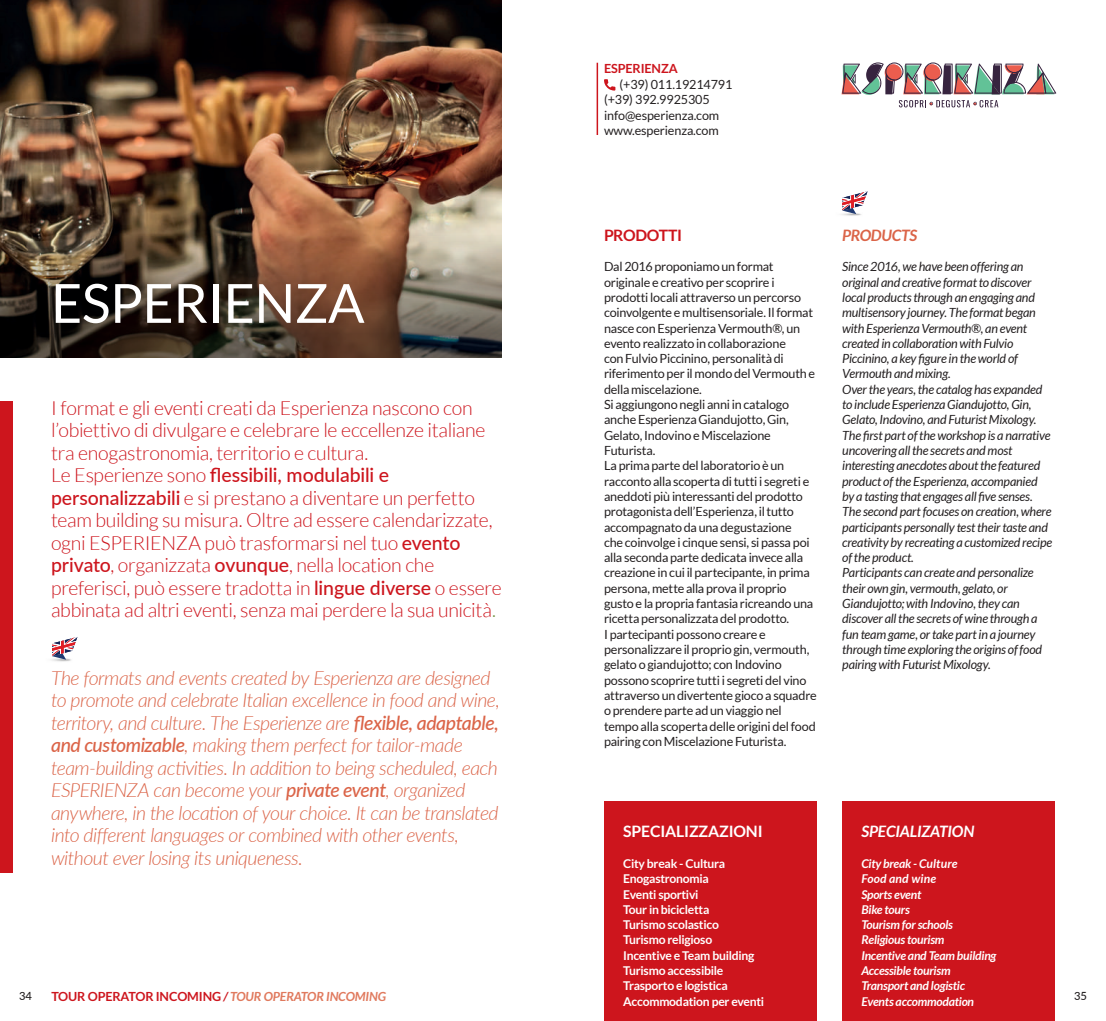
<style>
.page{position:relative;width:1106px;height:1021px;background:#fff}
.page>*{position:absolute;margin:0;border:0;box-sizing:border-box;transform-origin:0 0}
.t1{font:54px "Lato";letter-spacing:-.01em;color:#fff}
.t2{font:300 19.5px/22.5px "Lato";letter-spacing:-.015em;color:#cd151d}
.t3{font:italic 300 19.5px/22.5px "Lato";letter-spacing:-.025em;color:#db6448}
.t4{font:700 15.75px "Lato";letter-spacing:-.01em;color:#fff}
.t5{font:italic 700 15.75px "Lato";letter-spacing:-.01em;color:#fff}
.t6{font:700 15.75px "Lato";letter-spacing:-.035em;color:#cd151d}
.t7{font:italic 700 15.75px "Lato";letter-spacing:-.02em;color:#db6448}
.t8{font:12.6px/15.3px "Lato";letter-spacing:-.02em;color:#231f20}
.t9{font:italic 12.6px/15.3px "Lato";letter-spacing:-.015em;color:#231f20}
.t10{font:700 12.6px "Lato";letter-spacing:-.01em;color:#cd151d}
.t11{font:700 12.15px/15.3px "Lato";letter-spacing:-.02em;color:#fff}
.t12{font:italic 700 12.15px/15.3px "Lato";letter-spacing:-.02em;color:#fff}
.t13{font:500 11.25px "Lato";color:#231f20}
.s1{font-weight:500}
.s2{color:#6b8d38}
.s3{font-style:italic}
.s4{font-style:italic;color:#e0795d}
</style>
<div class="page">
<div style="left:0;top:401px;width:13px;height:471px;background:#cd151d"></div>
<img style="left:0;top:0;width:502px;height:131px">
<img style="left:0;top:131px;width:502px;height:227px">
<svg style="left:841px;top:62px;width:215px;height:45px"></svg>
<svg style="left:604px;top:79px;width:11px;height:12px"></svg>
<hr style="left:596px;top:63px;width:2px;height:72px;background:#cd151d">
<div style="left:604px;top:801px;width:212px;height:219px;background:#cd151d"></div>
<div style="left:842px;top:801px;width:212px;height:219px;background:#cd151d"></div>
<img style="left:52px;top:659px;width:19px;height:3px">
<svg style="left:52px;top:637px;width:25px;height:22px"></svg>
<img style="left:841px;top:214px;width:20px;height:2px">
<svg style="left:842px;top:191px;width:25px;height:23px"></svg>
<p class="t10" style="left:604px;top:61px;width:75px">ESPERIENZA</p>
<p class="t8" style="left:604px;top:77px;width:130px;text-indent:16px">(+39) 011.19214791 (+39) 392.9925305 info@esperienza.com www.esperienza.com</p>
<p class="t6" style="left:604px;top:226px;width:79px">PRODOTTI</p>
<p class="t8" style="left:604px;top:259px;width:214px">Dal 2016 proponiamo un format originale e creativo per scoprire i prodotti locali attraverso un percorso coinvolgente e multisensoriale. Il format nasce con Esperienza Vermouth®, un evento realizzato in collaborazione<br>con Fulvio Piccinino, personalità di riferimento per il mondo del Vermouth e della miscelazione.<br>Si aggiungono negli anni in catalogo anche Esperienza Giandujotto, Gin, Gelato, Indovino e Miscelazione Futurista.<br>La prima parte del laboratorio è un racconto alla scoperta di tutti i segreti e aneddoti più interessanti del prodotto protagonista dell’Esperienza, il tutto accompagnato da una degustazione<br>che coinvolge i cinque sensi, si passa poi alla seconda parte dedicata invece alla creazione in cui il partecipante, in prima persona, mette alla prova il proprio gusto e la propria fantasia ricreando una ricetta personalizzata del prodotto.<br>I partecipanti possono creare e personalizzare il proprio gin, vermouth, gelato o giandujotto; con Indovino possono scoprire tutti i segreti del vino attraverso un divertente gioco a squadre o prendere parte ad un viaggio nel tempo alla scoperta delle origini del food pairing con Miscelazione Futurista.</p>
<p class="t7" style="left:842px;top:226px;width:76px">PRODUCTS</p>
<p class="t9" style="left:842px;top:259px;width:211px">Since 2016, we have been offering an original and creative format to discover local products through an engaging and multisensory journey. The format began with Esperienza Vermouth®, an event created in collaboration with Fulvio Piccinino, a key figure in the world of Vermouth and mixing.<br>Over the years, the catalog has expanded to include Esperienza Giandujotto, Gin, Gelato, Indovino, and Futurist Mixology.<br>The first part of the workshop is a narrative uncovering all the secrets and most interesting anecdotes about the featured product of the Esperienza, accompanied by a tasting that engages all five senses.<br>The second part focuses on creation, where participants personally test their taste and creativity by recreating a customized recipe of the product.<br>Participants can create and personalize their own gin, vermouth, gelato, or Giandujotto; with Indovino, they can discover all the secrets of wine through a fun team game, or take part in a journey through time exploring the origins of food pairing with Futurist Mixology.</p>
<h1 class="t1" style="left:51px;top:273px;width:315px">ESPERIENZA</h1>
<p class="t2" style="left:51px;top:396px;width:452px">I format e gli eventi creati da Esperienza nascono con l’obiettivo di divulgare e celebrare le eccellenze italiane tra enogastronomia, territorio e cultura.<br>Le Esperienze sono <span class="s1">flessibili, modulabili e personalizzabili</span> e si prestano a diventare un perfetto team building su misura. Oltre ad essere calendarizzate, ogni ESPERIENZA può trasformarsi nel tuo <span class="s1">evento privato</span>, organizzata <span class="s1">ovunque</span>, nella location che preferisci, può essere tradotta in <span class="s1">lingue diverse</span> o essere abbinata ad altri eventi, senza mai perdere la sua unicità<span class="s2">.</span></p>
<p class="t3" style="left:51px;top:665px;width:450px">The formats and events created by Esperienza are designed to promote and celebrate Italian excellence in food and wine, territory, and culture. The Esperienze are <span class="s1">flexible, adaptable, and customizable</span>, making them perfect for tailor-made team-building activities. In addition to being scheduled, each ESPERIENZA can become your <span class="s1">private event</span>, organized anywhere, in the location of your choice. It can be translated into different languages or combined with other events, without ever losing its uniqueness.</p>
<p class="t4" style="left:623px;top:822px;width:141px">SPECIALIZZAZIONI</p>
<p class="t11" style="left:623px;top:855px;width:142px">City break - Cultura<br>Enogastronomia<br>Eventi sportivi<br>Tour in bicicletta<br>Turismo scolastico<br>Turismo religioso<br>Incentive e Team building<br>Turismo accessibile<br>Trasporto e logistica<br>Accommodation per eventi</p>
<p class="t5" style="left:861px;top:822px;width:114px">SPECIALIZATION</p>
<p class="t12" style="left:861px;top:856px;width:137px">City break - Culture<br>Food and wine<br>Sports event<br>Bike tours<br>Tourism for schools<br>Religious tourism<br>Incentive and Team building<br>Accessible tourism<br>Transport and logistic<br>Events accommodation</p>
<p class="t10" style="left:51px;top:988px;width:336px">TOUR OPERATOR INCOMING <span class="s3">/</span> <span class="s4">TOUR OPERATOR INCOMING</span></p>
<p class="t13" style="left:19px;top:987px;width:14px">34</p>
<p class="t13" style="left:1074px;top:987px;width:14px">35</p>
</div>
